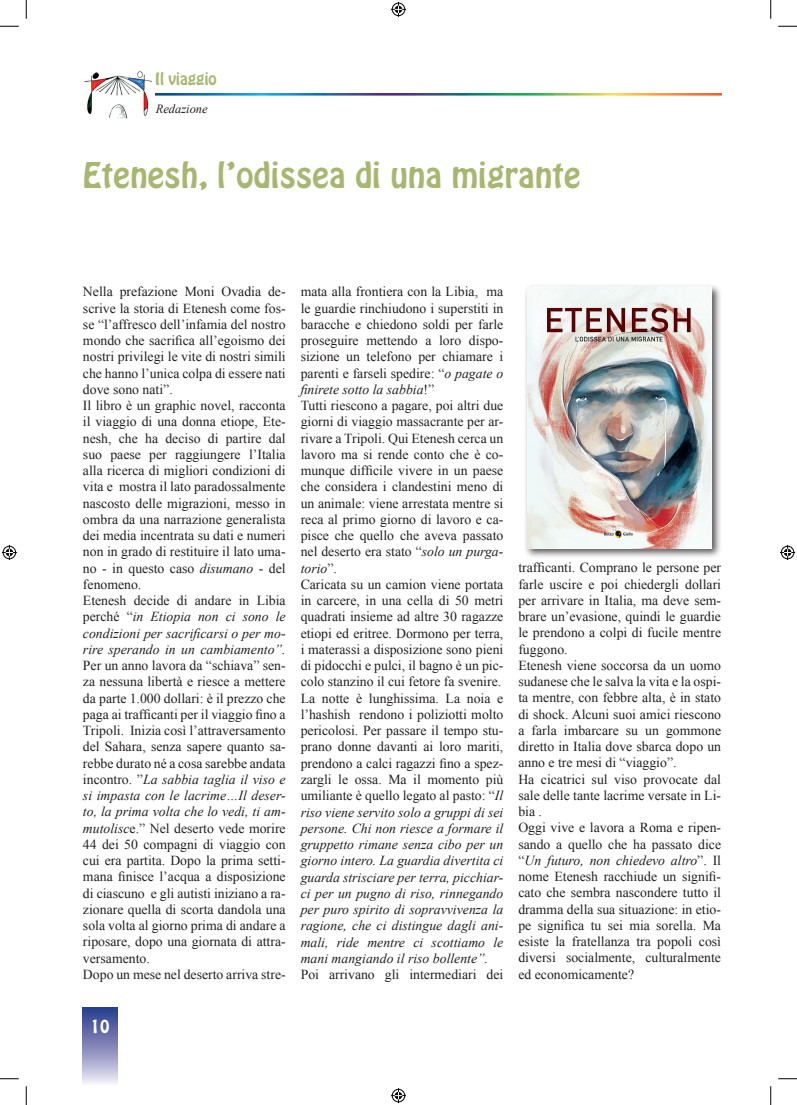
<style>
.page{position:relative;width:797px;height:1105px;background:#fff}
.page>*{position:absolute;margin:0;border:0;box-sizing:border-box;transform-origin:0 0}
.t1{font:31.25px "Hobo Std";letter-spacing:.01em;color:#a7b670}
.t2{font:16.25px "Hobo Std";color:#fff}
.t3{font:15px "Hobo Std";color:#a7b670}
.t4{font:13.75px/16.2px "Times New Roman";color:#231f20}
.t5{font:italic 12.5px "Times New Roman";color:#231f20}
.s1{font-style:italic}
</style>
<div class="page">
<div style="left:83px;top:1008px;width:34px;height:78px;background:linear-gradient(to bottom,#233488,#eee8f3)"></div>
<img style="left:155px;top:94px;width:566px;height:1px">
<img style="left:84px;top:71px;width:67px;height:48px">
<div style="left:524px;top:284px;width:198px;height:275px;background:#231f20;opacity:.75"></div>
<img style="left:527px;top:287px;width:184px;height:262px">
<svg style="left:0;top:25px;width:19px;height:2px"></svg>
<svg style="left:778px;top:25px;width:19px;height:2px"></svg>
<svg style="left:0;top:1078px;width:19px;height:1px"></svg>
<svg style="left:778px;top:1078px;width:19px;height:1px"></svg>
<svg style="left:25px;top:0;width:2px;height:19px"></svg>
<svg style="left:25px;top:1086px;width:2px;height:19px"></svg>
<svg style="left:770px;top:0;width:1px;height:19px"></svg>
<svg style="left:770px;top:1086px;width:1px;height:19px"></svg>
<svg style="left:391px;top:2px;width:15px;height:15px"></svg>
<svg style="left:391px;top:1088px;width:15px;height:15px"></svg>
<svg style="left:2px;top:545px;width:15px;height:15px"></svg>
<svg style="left:780px;top:545px;width:15px;height:15px"></svg>
<p class="t3" style="left:155px;top:69px;width:63px">Il viaggio</p>
<p class="t5" style="left:156px;top:100px;width:54px">Redazione</p>
<h1 class="t1" style="left:83px;top:153px;width:499px">Etenesh, l’odissea di una migrante</h1>
<p class="t4" style="left:83px;top:283px;width:204px">Nella prefazione Moni Ovadia de&shy;scrive la storia di Etenesh come fos&shy;se “l’affresco dell’infamia del nostro mondo che sacrifica all’egoismo dei nostri privilegi le vite di nostri simili che hanno l’unica colpa di essere nati dove sono nati”.<br>Il libro è un graphic novel, racconta il viaggio di una donna etiope, Ete&shy;nesh, che ha deciso di partire dal suo paese per raggiungere l’Italia alla ricerca di migliori condizioni di vita e mostra il lato paradossalmente nascosto delle migrazioni, messo in ombra da una narrazione generalista dei media incentrata su dati e numeri non in grado di restituire il lato uma&shy;no - in questo caso <span class="s1">disumano</span> - del fenomeno.<br>Etenesh decide di andare in Libia perché “<span class="s1">in Etiopia non ci sono le condizioni per sacrificarsi o per mo&shy;rire sperando in un cambiamento”.</span></p>
<p class="t4" style="left:83px;top:657px;width:204px">Per un anno lavora da “schiava” sen&shy;za nessuna libertà e riesce a mettere da parte 1.000 dollari: è il prezzo che paga ai trafficanti per il viaggio fino a Tripoli. Inizia così l’attraversamento del Sahara, senza sapere quanto sa&shy;rebbe durato né a cosa sarebbe andata incontro. ”<span class="s1">La sabbia taglia il viso e si impasta con le lacrime…Il deser&shy;to, la prima volta che lo vedi, ti am&shy;mutolisc</span>e.” Nel deserto vede morire 44 dei 50 compagni di viaggio con cui era partita. Dopo la prima setti&shy;mana finisce l’acqua a disposizione di ciascuno e gli autisti iniziano a ra&shy;zionare quella di scorta dandola una sola volta al giorno prima di andare a riposare, dopo una giornata di attra&shy;versamento.<br>Dopo un mese nel deserto arriva stre-</p>
<p class="t4" style="left:301px;top:283px;width:204px">mata alla frontiera con la Libia, ma le guardie rinchiudono i superstiti in baracche e chiedono soldi per farle proseguire mettendo a loro dispo&shy;sizione un telefono per chiamare i parenti e farseli spedire: “<span class="s1">o pagate o finirete sotto la sabbia</span>!”<br>Tutti riescono a pagare, poi altri due giorni di viaggio massacrante per ar&shy;rivare a Tripoli. Qui Etenesh cerca un lavoro ma si rende conto che è co&shy;munque difficile vivere in un paese che considera i clandestini meno di un animale: viene arrestata mentre si reca al primo giorno di lavoro e ca&shy;pisce che quello che aveva passato nel deserto era stato “<span class="s1">solo un purga&shy;torio</span>”.<br>Caricata su un camion viene portata in carcere, in una cella di 50 metri quadrati insieme ad altre 30 ragazze etiopi ed eritree. Dormono per terra, i materassi a disposizione sono pieni di pidocchi e pulci, il bagno è un pic&shy;colo stanzino il cui fetore fa svenire.<br>La notte è lunghissima. La noia e l’hashish rendono i poliziotti molto pericolosi. Per passare il tempo stu&shy;prano donne davanti ai loro mariti, prendono a calci ragazzi fino a spez&shy;zargli le ossa. Ma il momento più umiliante è quello legato al pasto: “<span class="s1">Il riso viene servito solo a gruppi di sei persone. Chi non riesce a formare il gruppetto rimane senza cibo per un giorno intero. La guardia divertita ci guarda strisciare per terra, picchiar&shy;ci per un pugno di riso, rinnegando per puro spirito di sopravvivenza la ragione, che ci distingue dagli ani&shy;mali, ride mentre ci scottiamo le mani mangiando il riso bollente”.</span></p>
<p class="t4" style="left:301px;top:966px;width:204px">Poi arrivano gli intermediari dei</p>
<p class="t4" style="left:518px;top:559px;width:204px">trafficanti. Comprano le persone per farle uscire e poi chiedergli dollari per arrivare in Italia, ma deve sem&shy;brare un’evasione, quindi le guardie le prendono a colpi di fucile mentre fuggono.<br>Etenesh viene soccorsa da un uomo sudanese che le salva la vita e la ospi&shy;ta mentre, con febbre alta, è in stato di shock. Alcuni suoi amici riescono a farla imbarcare su un gommone diretto in Italia dove sbarca dopo un anno e tre mesi di “viaggio”.<br>Ha cicatrici sul viso provocate dal sale delle tante lacrime versate in Li&shy;bia .<br>Oggi vive e lavora a Roma e ripen&shy;sando a quello che ha passato dice “<span class="s1">Un futuro, non chiedevo altro</span>”. Il nome Etenesh racchiude un signifi&shy;cato che sembra nascondere tutto il dramma della sua situazione: in etio&shy;pe significa tu sei mia sorella. Ma esiste la fratellanza tra popoli così diversi socialmente, culturalmente ed economicamente?</p>
<p class="t2" style="left:91px;top:1015px;width:20px">10</p>
</div>
